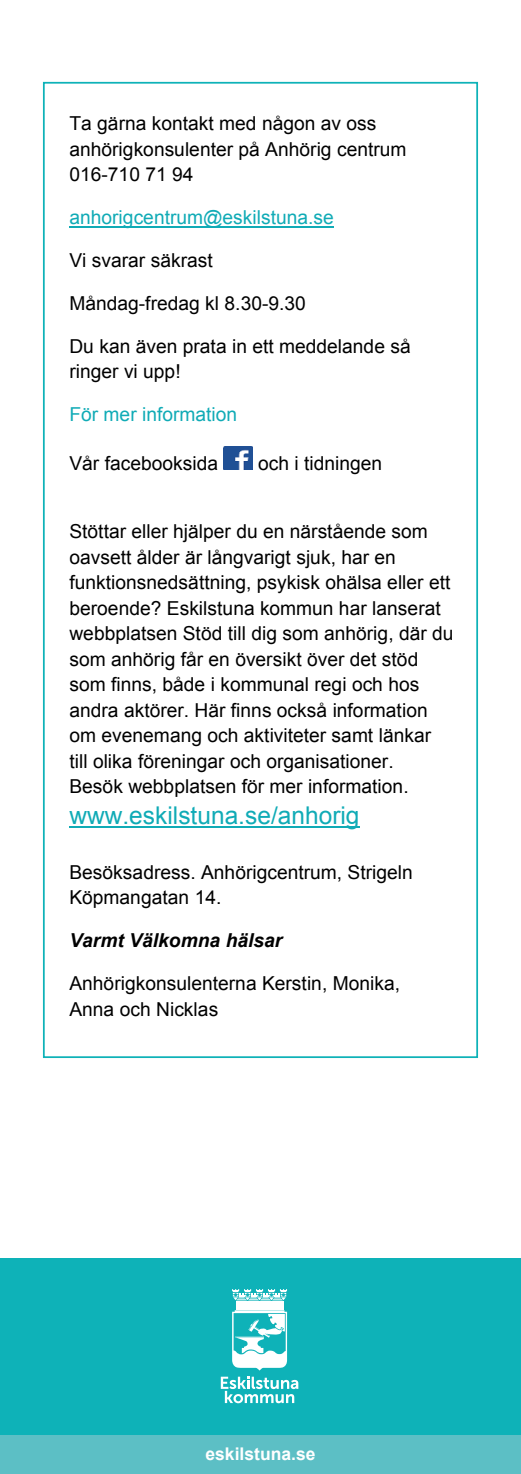
<style>
.page{position:relative;width:521px;height:1474px;background:#fff}
.page>*{position:absolute;margin:0;border:0;box-sizing:border-box;transform-origin:0 0}
.t1{font:24.5px "Arial";color:#10abb6}
.t2{font:19.25px/25.4px "Arial";color:#000}
.t3{font:19.25px "Arial";color:#10abb6}
.t4{font:italic 700 19.25px "Arial";color:#000}
.t5{font:700 17.5px "Arial";color:#fff}
</style>
<div class="page">
<div style="left:0;top:1276px;width:521px;height:197px;background:#5cbfc5"></div>
<div style="left:0;top:1258px;width:521px;height:176px;background:#0eb2b8"></div>
<svg style="left:221px;top:1376px;width:77px;height:27px"></svg>
<svg style="left:232px;top:1289px;width:55px;height:11px"></svg>
<div style="left:236px;top:1301px;width:47px;height:8px;background:#fff"></div>
<svg style="left:232px;top:1310px;width:55px;height:60px"></svg>
<hr style="left:69px;top:226px;width:265px;height:1px;background:#10abb6">
<hr style="left:69px;top:826px;width:290px;height:2px;background:#10abb6">
<img style="left:224px;top:446px;width:29px;height:24px">
<p class="t2" style="left:69px;top:111px;width:338px">Ta gärna kontakt med någon av oss anhörigkonsulenter på Anhörig centrum<br>016-710 71 94</p>
<p class="t3" style="left:69px;top:205px;width:266px">anhorigcentrum@eskilstuna.se</p>
<p class="t2" style="left:69px;top:248px;width:145px">Vi svarar säkrast</p>
<p class="t2" style="left:69px;top:291px;width:238px">Måndag-fredag kl 8.30-9.30</p>
<p class="t2" style="left:69px;top:334px;width:343px">Du kan även prata in ett meddelande så ringer vi upp!</p>
<p class="t3" style="left:69px;top:402px;width:169px">För mer information</p>
<p class="t2" style="left:69px;top:451px;width:150px">Vår facebooksida</p>
<p class="t2" style="left:258px;top:451px;width:126px">och i tidningen</p>
<p class="t2" style="left:69px;top:519px;width:386px">Stöttar eller hjälper du en närstående som oavsett ålder är långvarigt sjuk, har en funktionsnedsättning, psykisk ohälsa eller ett beroende? Eskilstuna kommun har lanserat webbplatsen Stöd till dig som anhörig, där du som anhörig får en översikt över det stöd som finns, både i kommunal regi och hos andra aktörer. Här finns också information om evenemang och aktiviteter samt länkar till olika föreningar och organisationer.<br>Besök webbplatsen för mer information.</p>
<p class="t1" style="left:69px;top:799px;width:292px">www.eskilstuna.se/anhorig</p>
<p class="t2" style="left:69px;top:859px;width:345px">Besöksadress. Anhörigcentrum, Strigeln<br>Köpmangatan 14.</p>
<p class="t4" style="left:69px;top:927px;width:214px">Varmt Välkomna hälsar</p>
<p class="t2" style="left:69px;top:970px;width:332px">Anhörigkonsulenterna Kerstin, Monika,<br>Anna och Nicklas</p>
<p class="t5" style="left:205px;top:1441px;width:111px">eskilstuna.se</p>
</div>
